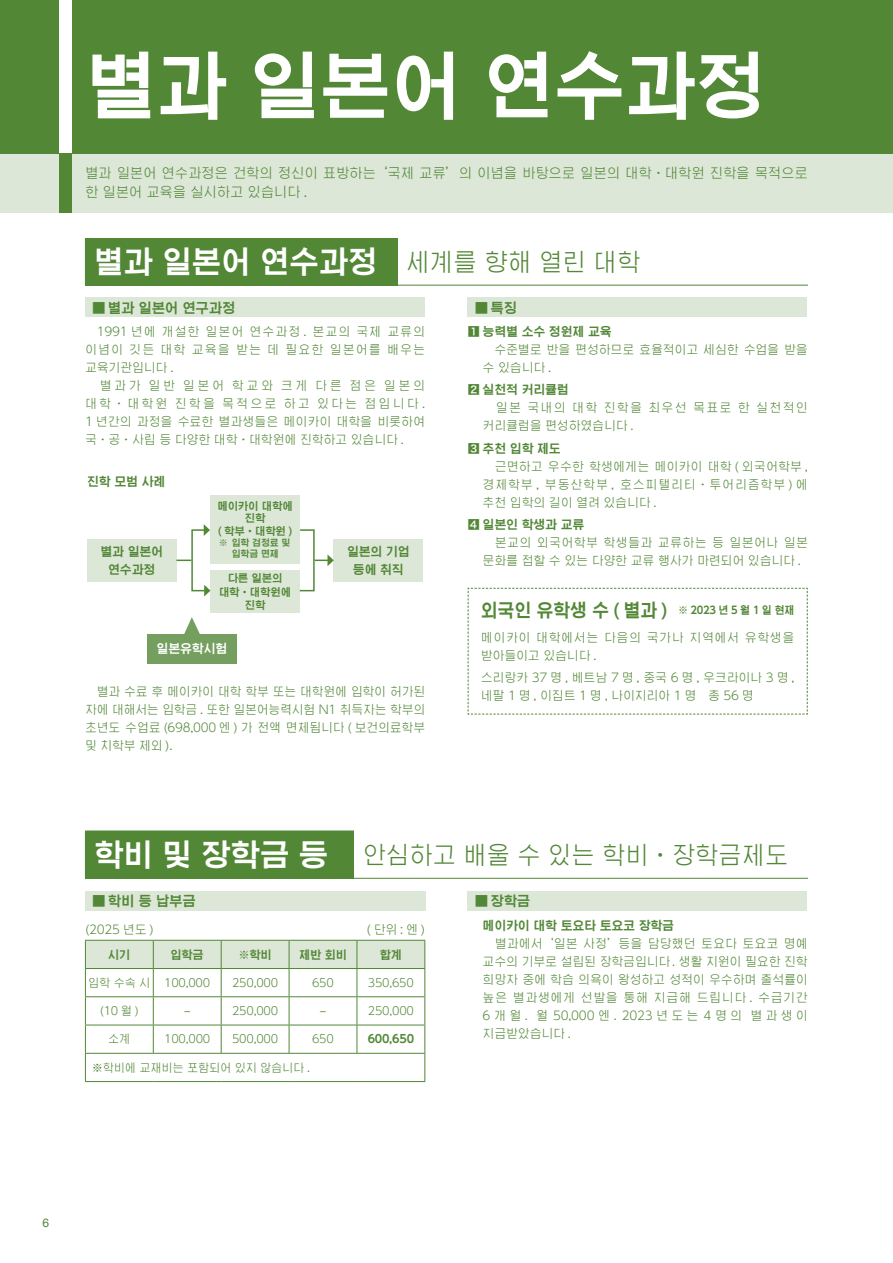
<style>
.page{position:relative;width:893px;height:1263px;background:#fff}
.page>*{position:absolute;margin:0;border:0;box-sizing:border-box;transform-origin:0 0}
.t1{font:72px "UD Shin Go Hang Koc De B";letter-spacing:-.02em;color:#fff}
.t2{font:30px "UD Shin Go Hang Koc De B";letter-spacing:-.02em;color:#fff}
.t3{font:300 24px "UD Shin Go Hang Koc";letter-spacing:-.02em;color:#528736}
.t4{font:300 13.5px/19.5px "UD Shin Go Hang Koc";letter-spacing:-.02em;color:#528736}
.t5{font:13.5px "UD Shin Go Hang Koc De B";letter-spacing:-.02em;color:#528736}
.t6{font:300 12px/18px "UD Shin Go Hang Koc";letter-spacing:-.005em;color:#528736;text-align:justify}
.t7{font:300 12px/18px "UD Shin Go Hang Koc";letter-spacing:.08em;color:#528736}
.t8{font:12px/18px "UD Shin Go Hang Koc De B";letter-spacing:-.02em;color:#528736;text-align:center}
.t9{font:300 12px/18px "UD Shin Go Hang Koc";letter-spacing:.025em;color:#528736}
.t10{font:300 12px/18px "UD Shin Go Hang Koc";letter-spacing:.1em;color:#528736}
.t11{font:300 12px/18px "UD Shin Go Hang Koc";letter-spacing:.045em;color:#528736}
.t12{font:12px "UD Shin Go Hang Koc De B";letter-spacing:-.02em;color:#fff}
.t13{font:12px "Helvetica Neue";color:#528736}
.t14{font:300 11.25px "UD Shin Go Hang Koc";letter-spacing:-.02em;color:#528736}
.t15{font:11.25px "UD Shin Go Hang Koc De B";letter-spacing:-.02em;color:#528736}
.t16{font:300 11.25px "UD Shin Go Hang Koc";letter-spacing:-.02em;color:#528736;scale:2 1}
.t17{font:10.5px/13.5px "UD Shin Go Hang Koc De B";letter-spacing:-.02em;color:#528736;text-align:center}
.t18{font:10.5px "UD Shin Go Hang Koc De B";letter-spacing:-.02em;color:#528736;scale:.95 1}
.t19{font:9px "UD Shin Go Hang Koc De B";letter-spacing:-.02em;color:#528736}
.s1{font-family:"UD Shin Go Hang Koc";font-weight:300;font-size:24px;color:#528736}
.s2{font-family:"UD Shin Go Hang Koc";font-weight:300}
.s3{font-family:"Hira Kaku Pro W6"}
.s4{font-size:18px}
.s5{font-family:"UD Shin Go Hang Koc De B";font-weight:400;font-size:30px;color:#fff}
</style>
<div class="page">
<div style="left:0;top:0;width:893px;height:212px;background:#dce7d7"></div>
<div style="left:0;top:0;width:893px;height:153px;background:#528736"></div>
<div style="left:60px;top:0;width:12px;height:153px;background:#fff"></div>
<div style="left:60px;top:153px;width:12px;height:60px;background:#528736"></div>
<div style="left:85px;top:238px;width:313px;height:47px;background:#528736"></div>
<hr style="left:398px;top:285px;width:410px;height:1px;background:#528736">
<hr style="left:85px;top:285px;width:313px;height:1px;background:#528736">
<div style="left:85px;top:298px;width:339px;height:19px;background:#dce7d7"></div>
<div style="left:468px;top:298px;width:339px;height:19px;background:#dce7d7"></div>
<svg style="left:467px;top:587px;width:341px;height:128px"></svg>
<div style="left:85px;top:831px;width:269px;height:47px;background:#528736"></div>
<hr style="left:354px;top:878px;width:454px;height:1px;background:#528736">
<hr style="left:85px;top:830px;width:269px;height:2px;background:#528736">
<hr style="left:85px;top:878px;width:269px;height:1px;background:#528736">
<div style="left:85px;top:891px;width:340px;height:20px;background:#dce7d7"></div>
<svg style="left:85px;top:940px;width:340px;height:141px"></svg>
<hr style="left:85px;top:1081px;width:68px;height:1px;background:#528736">
<hr style="left:153px;top:1081px;width:68px;height:1px;background:#528736">
<hr style="left:221px;top:1081px;width:68px;height:1px;background:#528736">
<hr style="left:289px;top:1081px;width:68px;height:1px;background:#528736">
<hr style="left:357px;top:1081px;width:68px;height:1px;background:#528736">
<div style="left:468px;top:891px;width:339px;height:20px;background:#dce7d7"></div>
<div style="left:210px;top:570px;width:90px;height:42px;background:#dce7d7"></div>
<div style="left:210px;top:495px;width:90px;height:68px;background:#dce7d7"></div>
<div style="left:87px;top:539px;width:89px;height:43px;background:#dce7d7"></div>
<div style="left:334px;top:539px;width:89px;height:43px;background:#dce7d7"></div>
<svg style="left:176px;top:560px;width:15px;height:1px"></svg>
<div style="left:191px;top:529px;width:15px;height:62px;border:2px solid #528736"></div>
<svg style="left:204px;top:524px;width:6px;height:12px"></svg>
<svg style="left:204px;top:585px;width:6px;height:11px"></svg>
<svg style="left:315px;top:554px;width:19px;height:12px"></svg>
<div style="left:299px;top:529px;width:16px;height:62px;border:2px solid #528736"></div>
<div style="left:147px;top:634px;width:90px;height:29px;background:#749f5e"></div>
<svg style="left:184px;top:617px;width:16px;height:17px"></svg>
<h1 class="t1" style="left:85px;top:35px;width:683px">별과 일본어 연수과정</h1>
<p class="t4" style="left:85px;top:163px;width:724px">별과 일본어 연수과정은 건학의 정신이 표방하는 ‘국제 교류’의 이념을 바탕으로 일본의 대학ㆍ대학원 진학을 목적으로 한 일본어 교육을 실시하고 있습니다 .</p>
<h2 class="t2" style="left:94px;top:240px;width:548px">별과 일본어 연수과정 <span class="s1">세계를 향해 열린 대학</span></h2>
<p class="t5" style="left:92px;top:298px;width:145px"><span class="s2">■</span> 별과 일본어 연구과정</p>
<p class="t7" style="left:85px;top:322px;width:342px">　1991 년에 개설한 일본어 연수과정 . 본교의 국제 교류의 이념이 깃든 대학 교육을 받는 데 필요한 일본어를 배우는 교육기관입니다 .<br>　별과가 일반 일본어 학교와 크게 다른 점은 일본의 대학ㆍ대학원 진학을 목적으로 하고 있다는 점입니다.<br>1 년간의 과정을 수료한 별과생들은 메이카이 대학을 비롯하여 국ㆍ공ㆍ사립 등 다양한 대학ㆍ대학원에 진학하고 있습니다 .</p>
<p class="t5" style="left:475px;top:298px;width:44px"><span class="s2">■</span>특징</p>
<p class="t8" style="left:483px;top:322px;width:131px">능력별 소수 정원제 교육</p>
<p class="t6" style="left:483px;top:340px;width:327px">　수준별로 반을 편성하므로 효율적이고 세심한 수업을 받을 수 있습니다 .</p>
<p class="t8" style="left:483px;top:381px;width:88px">실천적 커리큘럼</p>
<p class="t10" style="left:483px;top:399px;width:327px">　일본 국내의 대학 진학을 최우선 목표로 한 실천적인 커리큘럼을 편성하였습니다 .</p>
<p class="t8" style="left:483px;top:439px;width:80px">추천 입학 제도</p>
<p class="t6" style="left:483px;top:457px;width:327px">　근면하고 우수한 학생에게는 메이카이 대학 ( 외국어학부 , 경제학부 , 부동산학부 , 호스피탤리티ㆍ투어리즘학부 ) 에 추천 입학의 길이 열려 있습니다 .</p>
<p class="t8" style="left:468px;top:515px;width:118px"><span class="s3">4</span> 일본인 학생과 교류</p>
<p class="t9" style="left:483px;top:533px;width:327px">　본교의 외국어학부 학생들과 교류하는 등 일본어나 일본 문화를 접할 수 있는 다양한 교류 행사가 마련되어 있습니다 .</p>
<p class="t18" style="left:481px;top:603px;width:332px"><span class="s4">외국인 유학생 수 ( 별과 )</span> ※ 2023 년 5 월 1 일 현재</p>
<p class="t11" style="left:481px;top:628px;width:315px">메이카이 대학에서는 다음의 국가나 지역에서 유학생을 받아들이고 있습니다 .</p>
<p class="t6" style="left:481px;top:668px;width:315px">스리랑카 37 명 , 베트남 7 명 , 중국 6 명 , 우크라이나 3 명 , 네팔 1 명 , 이집트 1 명 , 나이지리아 1 명　총 56 명</p>
<p class="t8" style="left:87px;top:472px;width:80px">진학 모범 사례</p>
<p class="t17" style="left:217px;top:499px;width:77px;line-height:12.8px">메이카이 대학에 진학<br>( 학부ㆍ대학원 )</p>
<p class="t19" style="left:219px;top:537px;width:73px">※ 입학 검정료 및</p>
<p class="t8" style="left:100px;top:542px;width:64px">별과 일본어</p>
<p class="t19" style="left:232px;top:547px;width:49px">입학금 면제</p>
<p class="t8" style="left:108px;top:560px;width:49px">연수과정</p>
<p class="t8" style="left:347px;top:542px;width:64px">일본의 기업 등에 취직</p>
<p class="t17" style="left:219px;top:571px;width:74px">다른 일본의 대학ㆍ대학원에 진학</p>
<p class="t12" style="left:157px;top:640px;width:72px">일본유학시험</p>
<p class="t6" style="left:85px;top:682px;width:342px">　별과 수료 후 메이카이 대학 학부 또는 대학원에 입학이 허가된 자에 대해서는 입학금 . 또한 일본어능력시험 N1 취득자는 학부의 초년도 수업료 (698,000 엔 ) 가 전액 면제됩니다 ( 보건의료학부 및 치학부 제외 ).</p>
<h3 class="t3" style="left:94px;top:838px;width:696px"><span class="s5">학비 및 장학금 등</span> 안심하고 배울 수 있는 학비ㆍ장학금제도</h3>
<p class="t5" style="left:92px;top:892px;width:105px"><span class="s2">■</span> 학비 등 납부금</p>
<p class="t6" style="left:85px;top:920px;width:70px">(2025 년도 )</p>
<p class="t6" style="left:366px;top:920px;width:60px">(단위:엔)</p>
<p class="t15" style="left:108px;top:946px;width:24px">시기</p>
<p class="t15" style="left:171px;top:946px;width:35px">입학금</p>
<p class="t15" style="left:238px;top:946px;width:35px">※학비</p>
<p class="t15" style="left:299px;top:946px;width:49px">제반 회비</p>
<p class="t15" style="left:380px;top:946px;width:24px">합계</p>
<p class="t14" style="left:88px;top:975px;width:124px">입학 수속 시 100,000</p>
<p class="t14" style="left:232px;top:975px;width:48px">250,000</p>
<p class="t14" style="left:312px;top:975px;width:23px">650</p>
<p class="t14" style="left:368px;top:975px;width:48px">350,650</p>
<p class="t14" style="left:100px;top:1003px;width:41px">(10 월 )</p>
<p class="t16" style="left:184px;top:1003px;width:5px">-</p>
<p class="t14" style="left:232px;top:1003px;width:48px">250,000</p>
<p class="t16" style="left:319px;top:1003px;width:5px">-</p>
<p class="t14" style="left:368px;top:1003px;width:48px">250,000</p>
<p class="t14" style="left:108px;top:1031px;width:24px">소계</p>
<p class="t14" style="left:164px;top:1031px;width:48px">100,000</p>
<p class="t14" style="left:232px;top:1031px;width:48px">500,000</p>
<p class="t14" style="left:312px;top:1031px;width:23px">650</p>
<p class="t15" style="left:368px;top:1031px;width:48px">600,650</p>
<p class="t14" style="left:92px;top:1060px;width:220px">※학비에 교재비는 포함되어 있지 않습니다 .</p>
<p class="t5" style="left:475px;top:892px;width:57px"><span class="s2">■</span> 장학금</p>
<p class="t8" style="left:483px;top:916px;width:193px">메이카이 대학 토요타 토요코 장학금</p>
<p class="t6" style="left:483px;top:934px;width:327px">　별과에서 ‘일본 사정’등을 담당했던 토요다 토요코 명예 교수의 기부로 설립된 장학금입니다 . 생활 지원이 필요한 진학 희망자 중에 학습 의욕이 왕성하고 성적이 우수하며 출석률이 높은 별과생에게 선발을 통해 지급해 드립니다 . 수급기간 6개월. 월 50,000엔. 2023년도는 4명의 별과생이 지급받았습니다 .</p>
<p class="t13" style="left:43px;top:1214px;width:8px">6</p>
</div>
